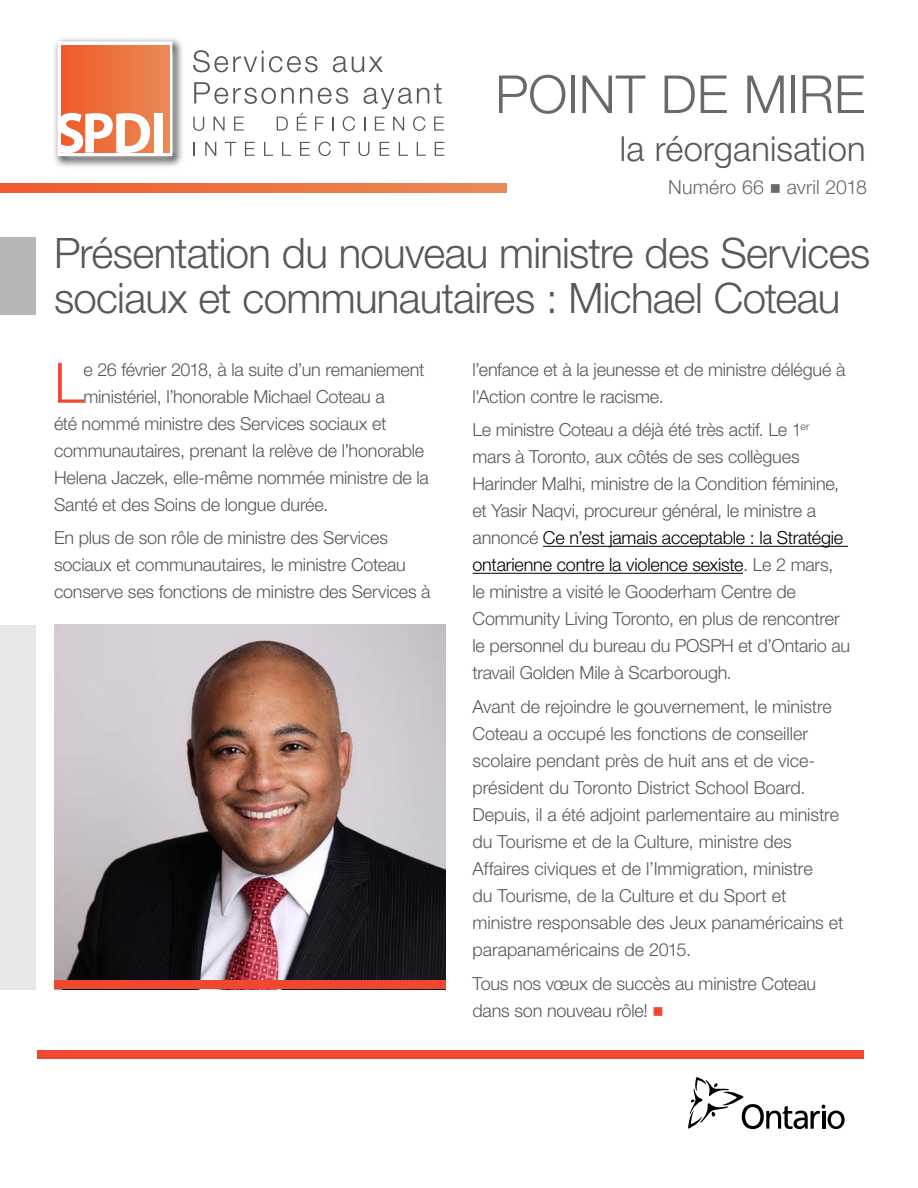
<style>
.page{position:relative;width:918px;height:1188px;background:#fff}
.page>*{position:absolute;margin:0;border:0;box-sizing:border-box;transform-origin:0 0}
.t1{font:300 55.8px "Helvetica Neue LT Std";color:#ef4831}
.t2{font:300 52.5px "Helvetica Neue LT Std";color:#6a696a}
.t3{font:300 42px/45px "Helvetica Neue LT Std";letter-spacing:-.015em;color:#58585b}
.t4{font:300 34.5px "Helvetica Neue LT Std";letter-spacing:.005em;color:#58585b}
.t5{font:300 19.5px "Helvetica Neue LT Std";letter-spacing:.01em;color:#6a696a}
.t6{font:300 18px/27px "Helvetica Neue LT Std";letter-spacing:-.01em;color:#58585b}
.s1{color:#000}
.s2{color:#ef4831}
</style>
<div class="page">
<hr style="left:543px;top:546px;width:305px;height:1px;background:#000">
<hr style="left:472px;top:573px;width:271px;height:1px;background:#000">
<svg style="left:0;top:184px;width:507px;height:8px;background:#ec7240"></svg>
<svg style="left:688px;top:1077px;width:157px;height:52px"></svg>
<div style="left:37px;top:1050px;width:827px;height:9px;background:#ef4831"></div>
<div style="left:0;top:238px;width:36px;height:77px;background:#b8b5b6"></div>
<img style="left:54px;top:625px;width:392px;height:355px">
<div style="left:0;top:625px;width:36px;height:364px;background:#e6e7e8"></div>
<div style="left:54px;top:980px;width:392px;height:9px;background:#ef4831"></div>
<img style="left:54px;top:38px;width:129px;height:129px">
<svg style="left:57px;top:41px;width:115px;height:115px"></svg>
<div style="left:154px;top:114px;width:8px;height:39px;background:#fff"></div>
<svg style="left:193px;top:50px;width:125px;height:22px"></svg>
<svg style="left:333px;top:56px;width:50px;height:16px"></svg>
<svg style="left:194px;top:82px;width:100px;height:22px"></svg>
<svg style="left:300px;top:88px;width:12px;height:15px"></svg>
<svg style="left:318px;top:88px;width:30px;height:16px"></svg>
<svg style="left:364px;top:83px;width:78px;height:26px"></svg>
<svg style="left:193px;top:117px;width:11px;height:14px"></svg>
<svg style="left:214px;top:117px;width:11px;height:14px"></svg>
<svg style="left:234px;top:117px;width:10px;height:14px"></svg>
<svg style="left:277px;top:117px;width:11px;height:14px"></svg>
<svg style="left:297px;top:113px;width:10px;height:18px"></svg>
<svg style="left:315px;top:117px;width:9px;height:14px"></svg>
<svg style="left:332px;top:117px;width:2px;height:14px"></svg>
<svg style="left:343px;top:116px;width:12px;height:15px"></svg>
<svg style="left:364px;top:117px;width:1px;height:14px"></svg>
<svg style="left:375px;top:117px;width:10px;height:14px"></svg>
<svg style="left:393px;top:117px;width:11px;height:14px"></svg>
<svg style="left:413px;top:116px;width:12px;height:15px"></svg>
<svg style="left:434px;top:117px;width:10px;height:14px"></svg>
<svg style="left:194px;top:142px;width:1px;height:14px"></svg>
<svg style="left:205px;top:142px;width:11px;height:14px"></svg>
<svg style="left:225px;top:142px;width:11px;height:14px"></svg>
<svg style="left:245px;top:142px;width:10px;height:14px"></svg>
<svg style="left:264px;top:142px;width:9px;height:14px"></svg>
<svg style="left:282px;top:142px;width:9px;height:14px"></svg>
<svg style="left:300px;top:142px;width:10px;height:14px"></svg>
<svg style="left:318px;top:142px;width:13px;height:14px"></svg>
<svg style="left:339px;top:142px;width:11px;height:14px"></svg>
<svg style="left:359px;top:142px;width:10px;height:14px"></svg>
<svg style="left:380px;top:142px;width:9px;height:14px"></svg>
<svg style="left:399px;top:142px;width:9px;height:14px"></svg>
<svg style="left:417px;top:142px;width:9px;height:14px"></svg>
<svg style="left:435px;top:142px;width:9px;height:14px"></svg>
<h1 class="t2" style="left:495px;top:62px;width:371px">POINT DE MIRE</h1>
<h1 class="t4" style="left:620px;top:128px;width:247px">la réorganisation</h1>
<p class="t5" style="left:668px;top:175px;width:200px">Numéro 66 ■ avril 2018</p>
<h1 class="t3" style="left:54px;top:229px;width:818px">Présentation du nouveau ministre des Services sociaux et communautaires : Michael Coteau</h1>
<p class="t1" style="left:54px;top:349px;width:31px">L</p>
<p class="t6" style="left:83px;top:355px;width:343px">e 26 février 2018, à la suite d’un remaniement</p>
<p class="t6" style="left:83px;top:382px;width:303px">ministériel, l’honorable Michael Coteau a</p>
<p class="t6" style="left:54px;top:409px;width:334px">été nommé ministre des Services sociaux et</p>
<p class="t6" style="left:54px;top:436px;width:372px">communautaires, prenant la relève de l’honorable</p>
<p class="t6" style="left:54px;top:463px;width:376px">Helena Jaczek, elle-même nommée ministre de la</p>
<p class="t6" style="left:54px;top:490px;width:276px">Santé et des Soins de longue durée.</p>
<p class="t6" style="left:54px;top:524px;width:378px">En plus de son rôle de ministre des Services sociaux et communautaires, le ministre Coteau conserve ses fonctions de ministre des Services à</p>
<p class="t6" style="left:472px;top:355px;width:374px">l’enfance et à la jeunesse et de ministre délégué à l'Action contre le racisme.</p>
<p class="t6" style="left:472px;top:416px;width:379px">Le ministre Coteau a déjà été très actif. Le 1<sup>er </sup>mars à Toronto, aux côtés de ses collègues Harinder Malhi, ministre de la Condition féminine, et Yasir Naqvi, procureur général, le ministre a annoncé <span class="s1">Ce n’est jamais acceptable : la Stratégie ontarienne contre la violence sexiste</span>. Le 2 mars,<br>le ministre a visité le Gooderham Centre de Community Living Toronto, en plus de rencontrer le personnel du bureau du POSPH et d’Ontario au travail Golden Mile à Scarborough.</p>
<p class="t6" style="left:473px;top:693px;width:372px">Avant de rejoindre le gouvernement, le ministre Coteau a occupé les fonctions de conseiller scolaire pendant près de huit ans et de vice&shy;président du Toronto District School Board.<br>Depuis, il a été adjoint parlementaire au ministre du Tourisme et de la Culture, ministre des Affaires civiques et de l’Immigration, ministre<br>du Tourisme, de la Culture et du Sport et ministre responsable des Jeux panaméricains et parapanaméricains de 2015.</p>
<p class="t6" style="left:473px;top:970px;width:345px">Tous nos vœux de succès au ministre Coteau dans son nouveau rôle! <span class="s2">■</span></p>
</div>
